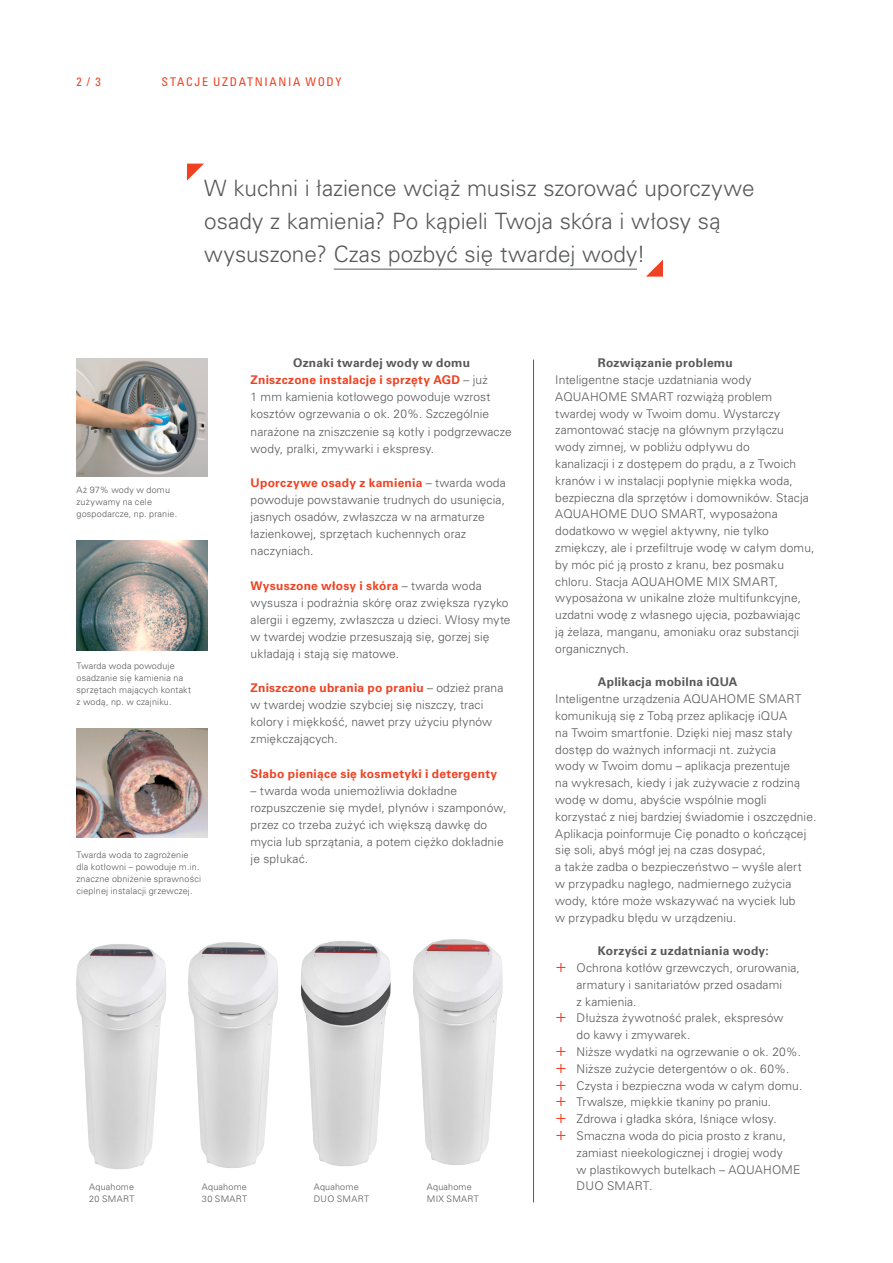
<style>
.page{position:relative;width:893px;height:1263px;background:#fff}
.page>*{position:absolute;margin:0;border:0;box-sizing:border-box;transform-origin:0 0}
.Teaser___Univers_Lig{font:300 22.5px/33px "Univers LTCYR 45";color:#57585a}
.Copy___Univers_Light{font:300 12px/16.8px "Univers LTCYR 45";letter-spacing:.01em;color:#57585a}
.Zwischenheadline___U{font:700 12px "Univers LTCYR 65";letter-spacing:.02em;color:#57585a}
.Copy___Univers_Light-2{font:700 12px "Univers LTCYR 65";letter-spacing:.025em;color:#ef4222}
.Kopfzeile___Univers{font:condensed 12px "Univers LTCYR 57";letter-spacing:.135em;color:#ef4222}
.Pagina___Univers_Con{font:condensed 12px "Univers LTCYR 57";color:#ef4222}
.Bildunterschriften{font:300 9px/12px "Univers LTCYR 45";letter-spacing:.02em;color:#57585a}
.s1{font-family:"Univers LTCYR 65";font-weight:700;color:#ef4222}
.s2{font-size:18px;color:#ef4222}
</style>
<div class="page">
<img style="left:76px;top:944px;width:45px;height:226px">
<img style="left:121px;top:942px;width:112px;height:227px">
<img style="left:233px;top:941px;width:112px;height:227px">
<img style="left:345px;top:939px;width:189px;height:264px">
<hr style="left:334px;top:269px;width:303px;height:1px;background:#57585a">
<svg style="left:187px;top:164px;width:17px;height:17px"></svg>
<svg style="left:646px;top:260px;width:17px;height:17px"></svg>
<hr style="left:533px;top:360px;width:1px;height:842px;background:#57585a">
<img style="left:77px;top:358px;width:130px;height:118px">
<img style="left:77px;top:540px;width:130px;height:110px">
<img style="left:77px;top:728px;width:130px;height:109px">
<p class="Pagina___Univers_Con" style="left:77px;top:74px;width:26px">2 / 3</p>
<p class="Kopfzeile___Univers" style="left:162px;top:74px;width:181px">STACJE UZDATNIANIA WODY</p>
<p class="Teaser___Univers_Lig" style="left:204px;top:171px;width:552px">W kuchni i łazience wciąż musisz szorować uporczywe osady z kamienia? Po kąpieli Twoja skóra i włosy są wysuszone? Czas pozbyć się twardej wody!</p>
<p class="Bildunterschriften" style="left:77px;top:484px;width:102px">Aż 97% wody w domu zużywamy na cele gospodarcze, np. pranie.</p>
<p class="Bildunterschriften" style="left:77px;top:660px;width:116px">Twarda woda powoduje osadzanie się kamienia na sprzętach mających kontakt z wodą, np. w czajniku.</p>
<p class="Bildunterschriften" style="left:77px;top:849px;width:126px">Twarda woda to zagrożenie dla kotłowni – powoduje m.in. znaczne obniżenie sprawności cieplnej instalacji grzewczej.</p>
<p class="Zwischenheadline___U" style="left:293px;top:354px;width:178px">Oznaki twardej wody w domu</p>
<p class="Copy___Univers_Light" style="left:251px;top:371px;width:263px"><span class="s1">Zniszczone instalacje i sprzęty AGD</span> – już<br>1 mm kamienia kotłowego powoduje wzrost kosztów ogrzewania o ok. 20%. Szczególnie narażone na zniszczenie są kotły i podgrzewacze wody, pralki, zmywarki i ekspresy.</p>
<p class="Copy___Univers_Light" style="left:251px;top:474px;width:257px"><span class="s1">Uporczywe osady z kamienia</span> – twarda woda powoduje powstawanie trudnych do usunięcia, jasnych osadów, zwłaszcza w na armaturze łazienkowej, sprzętach kuchennych oraz naczyniach.</p>
<p class="Copy___Univers_Light" style="left:251px;top:576px;width:261px"><span class="s1">Wysuszone włosy i skóra</span> – twarda woda wysusza i podrażnia skórę oraz zwiększa ryzyko alergii i egzemy, zwłaszcza u dzieci. Włosy myte w twardej wodzie przesuszają się, gorzej się układają i stają się matowe.</p>
<p class="Copy___Univers_Light" style="left:251px;top:679px;width:254px"><span class="s1">Zniszczone ubrania po praniu</span> – odzież prana w twardej wodzie szybciej się niszczy, traci kolory i miękkość, nawet przy użyciu płynów zmiękczających.</p>
<p class="Copy___Univers_Light-2" style="left:251px;top:765px;width:248px">Słabo pieniące się kosmetyki i detergenty</p>
<p class="Copy___Univers_Light" style="left:251px;top:782px;width:257px">– twarda woda uniemożliwia dokładne rozpuszczenie się mydeł, płynów i szamponów, przez co trzeba zużyć ich większą dawkę do mycia lub sprzątania, a potem ciężko dokładnie je spłukać.</p>
<p class="Bildunterschriften" style="left:89px;top:1181px;width:47px">Aquahome<br>20 SMART</p>
<p class="Bildunterschriften" style="left:202px;top:1181px;width:47px">Aquahome<br>30 SMART</p>
<p class="Bildunterschriften" style="left:314px;top:1181px;width:57px">Aquahome<br>DUO SMART</p>
<p class="Bildunterschriften" style="left:427px;top:1181px;width:53px">Aquahome<br>MIX SMART</p>
<p class="Zwischenheadline___U" style="left:598px;top:354px;width:136px">Rozwiązanie problemu</p>
<p class="Copy___Univers_Light" style="left:555px;top:371px;width:261px">Inteligentne stacje uzdatniania wody AQUAHOME SMART rozwiążą problem twardej wody w Twoim domu. Wystarczy zamontować stację na głównym przyłączu wody zimnej, w pobliżu odpływu do<br>kanalizacji i z dostępem do prądu, a z Twoich kranów i w instalacji popłynie miękka woda, bezpieczna dla sprzętów i domowników. Stacja AQUAHOME DUO SMART, wyposażona dodatkowo w węgiel aktywny, nie tylko zmiękczy, ale i przefiltruje wodę w całym domu, by móc pić ją prosto z kranu, bez posmaku chloru. Stacja AQUAHOME MIX SMART, wyposażona w unikalne złoże multifunkcyjne, uzdatni wodę z własnego ujęcia, pozbawiając<br>ją żelaza, manganu, amoniaku oraz substancji organicznych.</p>
<p class="Zwischenheadline___U" style="left:598px;top:674px;width:141px">Aplikacja mobilna iQUA</p>
<p class="Copy___Univers_Light" style="left:555px;top:690px;width:263px">Inteligentne urządzenia AQUAHOME SMART komunikują się z Tobą przez aplikację iQUA<br>na Twoim smartfonie. Dzięki niej masz stały dostęp do ważnych informacji nt. zużycia<br>wody w Twoim domu – aplikacja prezentuje<br>na wykresach, kiedy i jak zużywacie z rodziną wodę w domu, abyście wspólnie mogli korzystać z niej bardziej świadomie i oszczędnie.<br>Aplikacja poinformuje Cię ponadto o kończącej się soli, abyś mógł jej na czas dosypać,<br>a także zadba o bezpieczeństwo – wyśle alert<br>w przypadku nagłego, nadmiernego zużycia wody, które może wskazywać na wyciek lub<br>w przypadku błędu w urządzeniu.</p>
<p class="Zwischenheadline___U" style="left:598px;top:942px;width:172px">Korzyści z uzdatniania wody:</p>
<p class="Copy___Univers_Light" style="left:577px;top:959px;width:225px;text-indent:-21px"><span class="s2">+</span> Ochrona kotłów grzewczych, orurowania, armatury i sanitariatów przed osadami<br>z kamienia.</p>
<p class="Copy___Univers_Light" style="left:577px;top:1009px;width:208px;text-indent:-21px"><span class="s2">+</span> Dłuższa żywotność pralek, ekspresów do kawy i zmywarek.</p>
<p class="Copy___Univers_Light" style="left:555px;top:1043px;width:247px"><span class="s2">+</span> Niższe wydatki na ogrzewanie o ok. 20%.</p>
<p class="Copy___Univers_Light" style="left:555px;top:1060px;width:236px"><span class="s2">+</span> Niższe zużycie detergentów o ok. 60%.</p>
<p class="Copy___Univers_Light" style="left:555px;top:1077px;width:249px"><span class="s2">+</span> Czysta i bezpieczna woda w całym domu.</p>
<p class="Copy___Univers_Light" style="left:555px;top:1093px;width:217px"><span class="s2">+</span> Trwalsze, miękkie tkaniny po praniu.</p>
<p class="Copy___Univers_Light" style="left:555px;top:1110px;width:223px"><span class="s2">+</span> Zdrowa i gładka skóra, lśniące włosy.</p>
<p class="Copy___Univers_Light" style="left:577px;top:1127px;width:225px;text-indent:-21px"><span class="s2">+</span> Smaczna woda do picia prosto z kranu, zamiast nieekologicznej i drogiej wody<br>w plastikowych butelkach – AQUAHOME<br>DUO SMART.</p>
</div>
